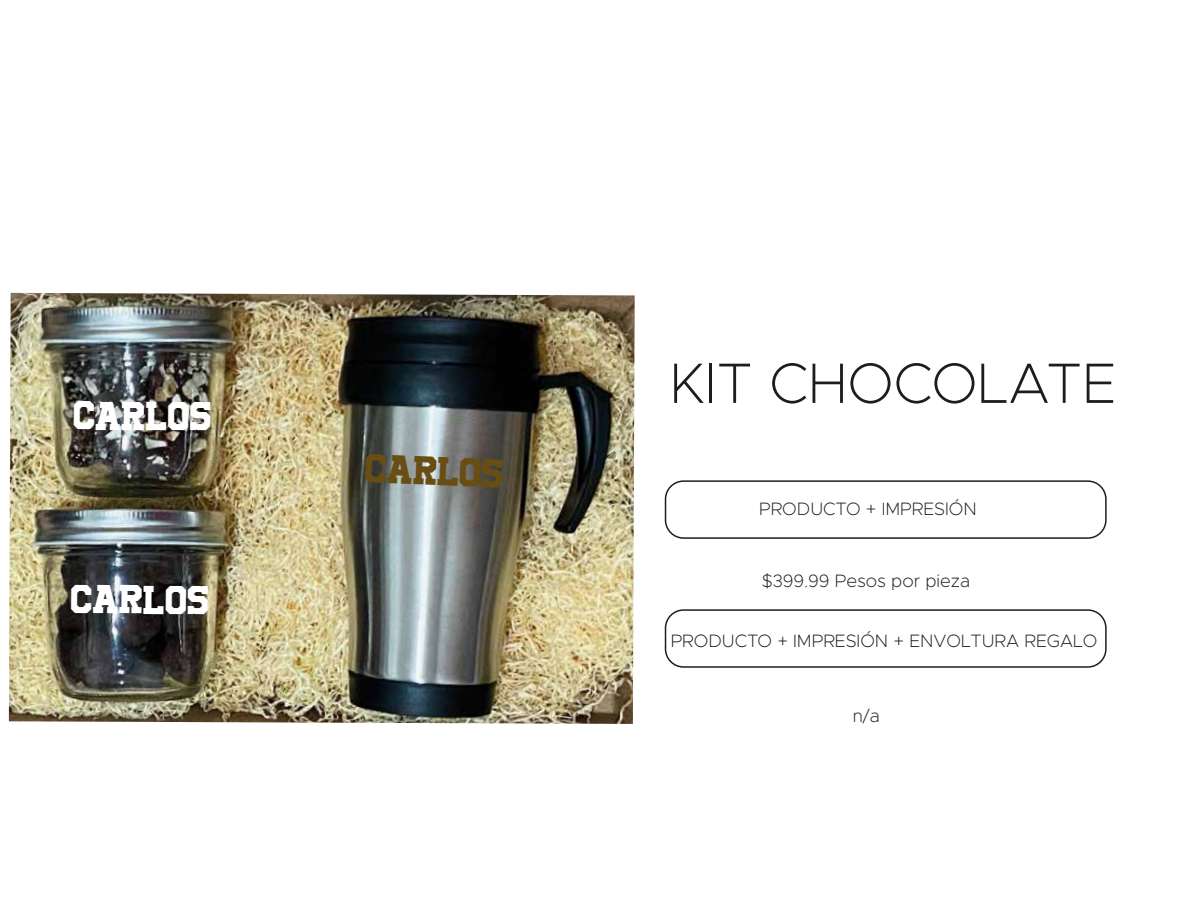
<style>
.page{position:relative;width:1188px;height:918px;background:#fff}
.page>*{position:absolute;margin:0;border:0;box-sizing:border-box;transform-origin:0 0}
.t1{font:200 57px "Metropolis";color:#1d1d1b}
.t2{font:28.2px "University";color:#fff}
.t3{font:28.2px "University";color:#684e12}
.t4{font:200 18px "Metropolis";color:#1d1d1b}
</style>
<div class="page">
<div style="left:665px;top:480px;width:442px;height:59px;border:2px solid #1d1d1b;border-radius:18px"></div>
<div style="left:665px;top:609px;width:442px;height:59px;border:2px solid #1d1d1b;border-radius:18px"></div>
<img style="left:9px;top:293px;width:626px;height:431px">
<h2 class="t2" style="left:74px;top:395px;width:140px;rotate:1deg">Carlos</h2>
<h2 class="t2" style="left:72px;top:578px;width:140px;rotate:1deg">Carlos</h2>
<h2 class="t3" style="left:366px;top:448px;width:140px;rotate:2deg">Carlos</h2>
<h1 class="t1" style="left:669px;top:348px;width:449px">KIT CHOCOLATE</h1>
<p class="t4" style="left:759px;top:497px;width:219px">PRODUCTO + IMPRESIÓN</p>
<p class="t4" style="left:762px;top:569px;width:210px">$399.99 Pesos por pieza</p>
<p class="t4" style="left:671px;top:630px;width:428px">PRODUCTO + IMPRESIÓN + ENVOLTURA REGALO</p>
<p class="t4" style="left:853px;top:705px;width:29px">n/a</p>
</div>
